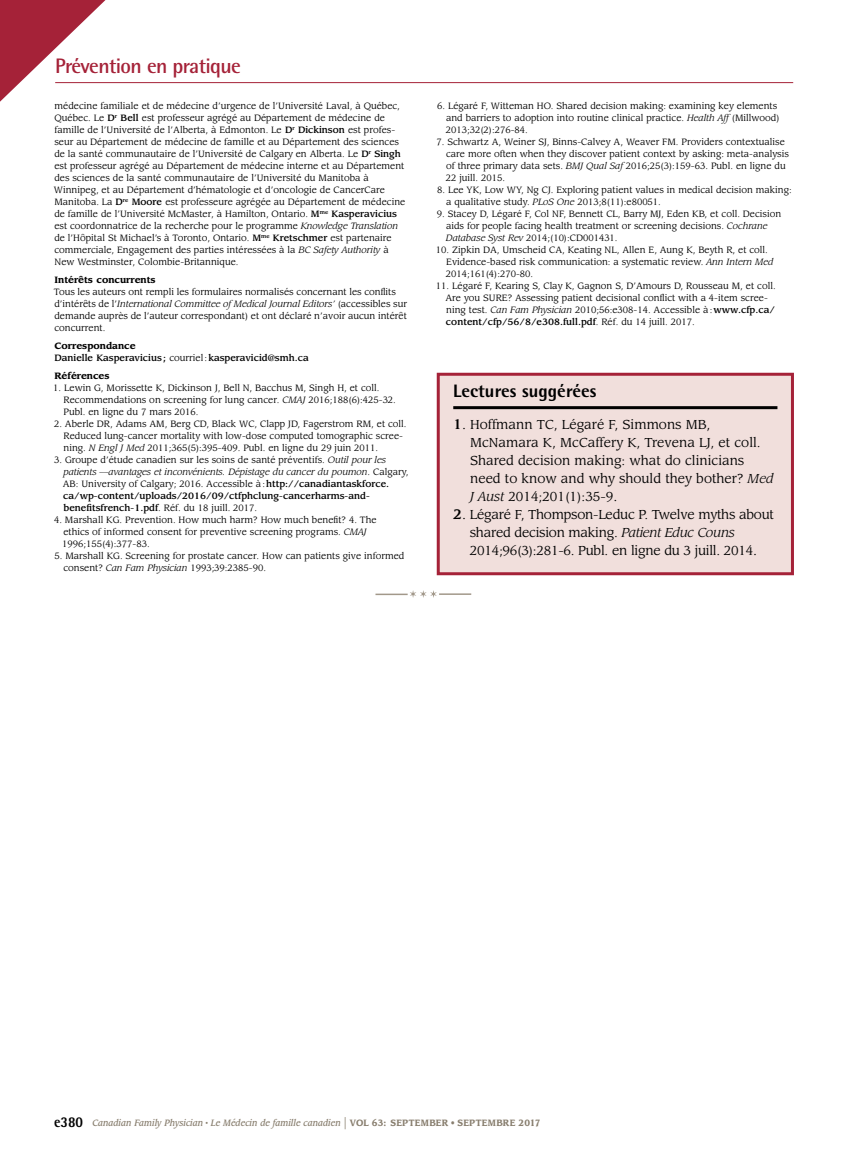
<style>
.page{position:relative;width:851px;height:1161px;background:#fff}
.page>*{position:absolute;margin:0;border:0;box-sizing:border-box;transform-origin:0 0}
.t1{font:700 21px "Rotis Semi Sans Std";letter-spacing:-.03em;color:#a52238}
.t2{font:800 18px "Rotis Semi Sans Std";color:#000}
.t3{font:12.75px/18px "Leawood Std";color:#000}
.t4{font:12.75px/18px "Leawood Std";letter-spacing:-.02em;color:#000}
.t5{font:9px/12px "Leawood Std";color:#000}
.t6{font:italic 500 9px "Leawood Std";color:#887e6e;scale:.9 1}
.t7{font:500 9px/12px "Leawood Std";color:#000}
.t8{font:700 9px "Leawood Std";color:#000}
.s1{font-weight:500}
.s2{font-style:italic}
.s3{font-weight:700}
.s4{font-weight:400}
.s5{font-weight:500;font-size:13.5px}
.s6{font-size:13.5px}
.s7{font-family:"Rotis Semi Sans Std";font-weight:800;font-style:normal;font-size:15px;color:#000}
.s8{font-weight:400;font-style:normal;font-size:15px}
.s9{font-weight:700;font-style:normal}
.s10{font-weight:400;font-style:normal}
</style>
<div class="page">
<hr style="left:55px;top:82px;width:738px;height:1px;background:#a52238">
<svg style="left:0;top:0;width:127px;height:102px"></svg>
<div style="left:438px;top:374px;width:354px;height:200px;background:#f1dfdc"></div>
<hr style="left:439px;top:593px;width:32px;height:2px;background:#a2988a">
<hr style="left:375px;top:594px;width:32px;height:1px;background:#a2988a">
<div style="left:436px;top:373px;width:358px;height:202px;border:3px solid #a52238"></div>
<hr style="left:453px;top:406px;width:324px;height:3px;background:#000">
<svg style="left:410px;top:590px;width:27px;height:8px"></svg>
<h1 class="t1" style="left:55px;top:53px;width:187px">Prévention en pratique</h1>
<p class="t5" style="left:54px;top:100px;width:353px">médecine familiale et de médecine d’urgence de l’Université Laval, à Québec, Québec. Le <span class="s1">D</span><sup>r</sup> <span class="s1">Bell</span> est professeur agrégé au Département de médecine de famille de l’Université de l’Alberta, à Edmonton. Le <span class="s1">D</span><sup>r</sup> <span class="s1">Dickinson</span> est profes&shy;seur au Département de médecine de famille et au Département des sciences de la santé communautaire de l’Université de Calgary en Alberta. Le <span class="s1">D</span><sup>r</sup> <span class="s1">Singh </span>est professeur agrégé au Département de médecine interne et au Département des sciences de la santé communautaire de l’Université du Manitoba à Winnipeg, et au Département d’hématologie et d’oncologie de CancerCare Manitoba. La <span class="s1">D</span><sup>re</sup> <span class="s1">Moore</span> est professeure agrégée au Département de médecine de famille de l’Université McMaster, à Hamilton, Ontario. <span class="s1">M</span><sup>me</sup> <span class="s1">Kasperavicius </span>est coordonnatrice de la recherche pour le programme <span class="s2">Knowledge Translation </span>de l’Hôpital St Michael’s à Toronto, Ontario. <span class="s1">M</span><sup>me</sup> <span class="s1">Kretschmer</span> est partenaire commerciale, Engagement des parties intéressées à la <span class="s2">BC Safety Authority</span> à New Westminster, Colombie-Britannique.</p>
<p class="t8" style="left:55px;top:274px;width:103px">Intérêts concurrents</p>
<p class="t5" style="left:54px;top:286px;width:355px">Tous les auteurs ont rempli les formulaires normalisés concernant les confits d’intérêts de l’<span class="s2">International Committee ofMedical Journal Editors’</span> (accessibles sur demande auprès de l’auteur correspondant) et ont déclaré n’avoir aucun intérêt concurrent.</p>
<p class="t7" style="left:54px;top:340px;width:256px"><span class="s3">Correspondance<br></span>Danielle Kasperavicius; <span class="s4">courriel:</span>kasperavicid@smh.ca</p>
<p class="t8" style="left:55px;top:370px;width:56px">Références</p>
<p class="t5" style="left:63px;top:382px;width:334px;text-indent:-10px">1. Lewin G, Morissette K, Dickinson J, Bell N, Bacchus M, Singh H, et coll.<br>Recommendations on screening for lung cancer. <span class="s2">CMAJ</span> 2016;188(6):425-32.<br>Publ. en ligne du 7 mars 2016.</p>
<p class="t5" style="left:63px;top:418px;width:344px;text-indent:-9px">2. Aberle DR, Adams AM, Berg CD, Black WC, Clapp JD, Fagerstrom RM, et coll.<br>Reduced lung-cancer mortality with low-dose computed tomographic scree&shy;ning. <span class="s2">N Engl J Med</span> 2011;365(5):395-409. Publ. en ligne du 29 juin 2011.</p>
<p class="t5" style="left:63px;top:454px;width:347px;text-indent:-9px">3. Groupe d’étude canadien sur les soins de santé préventifs. <span class="s2">Outil pour les patients —avantages et inconvénients. Dépistage du cancer du poumon</span>. Calgary, AB: University of Calgary; 2016. Accessible à: <span class="s1">http://canadiantaskforce. ca/wp-content/uploads/2016/09/ctfphclung-cancerharms-and&shy;beneftsfrench-1.pdf</span>. Réf. du 18 juill. 2017.</p>
<p class="t5" style="left:62px;top:514px;width:316px;text-indent:-8px">4. Marshall KG. Prevention. How much harm? How much beneft? 4. The ethics of informed consent for preventive screening programs. <span class="s2">CMAJ<br></span>1996;155(4):377-83.</p>
<p class="t5" style="left:63px;top:550px;width:342px;text-indent:-9px">5. Marshall KG. Screening for prostate cancer. How can patients give informed consent? <span class="s2">Can Fam Physician</span> 1993;39:2385-90.</p>
<p class="t5" style="left:446px;top:100px;width:335px;text-indent:-9px">6. Légaré F, Witteman HO. Shared decision making: examining key elements and barriers to adoption into routine clinical practice. <span class="s2">Health Aff</span> (Millwood)<br>2013;32(2):276-84.</p>
<p class="t5" style="left:446px;top:136px;width:344px;text-indent:-9px">7. Schwartz A, Weiner SJ, Binns-Calvey A, Weaver FM. Providers contextualise care more often when they discover patient context by asking: meta-analysis of three primary data sets. <span class="s2">BMJ Qual Saf</span> 2016;25(3):159-63. Publ. en ligne du 22 juill. 2015.</p>
<p class="t5" style="left:446px;top:184px;width:347px;text-indent:-9px">8. Lee YK, Low WY, Ng CJ. Exploring patient values in medical decision making: a qualitative study. <span class="s2">PLoS One</span> 2013;8(11):e80051.</p>
<p class="t5" style="left:446px;top:208px;width:337px;text-indent:-9px">9. Stacey D, Légaré F, Col NF, Bennett CL, Barry MJ, Eden KB, et coll. Decision aids for people facing health treatment or screening decisions. <span class="s2">Cochrane<br>Database Syst Rev</span> 2014;(10):CD001431.</p>
<p class="t5" style="left:446px;top:244px;width:329px;text-indent:-10px">10. Zipkin DA, Umscheid CA, Keating NL, Allen E, Aung K, Beyth R, et coll.<br>Evidence-based risk communication: a systematic review. <span class="s2">Ann Intern Med<br></span>2014;161(4):270-80.</p>
<p class="t5" style="left:445px;top:280px;width:332px;text-indent:-9px">11. Légaré F, Kearing S, Clay K, Gagnon S, D’Amours D, Rousseau M, et coll.<br>Are you SURE? Assessing patient decisional confict with a 4-item scree&shy;ning test. <span class="s2">Can Fam Physician</span> 2010;56:e308-14. Accessible à: <span class="s1">www.cfp.ca/ content/cfp/56/8/e308.full.pdf</span>. Réf. du 14 juill. 2017.</p>
<h2 class="t2" style="left:453px;top:380px;width:145px">Lectures suggérées</h2>
<h3 class="t3" style="left:470px;top:415px;width:305px;text-indent:-17px"><span class="s5">1</span><span class="s6">.</span> Hoffmann TC, Légaré F, Simmons MB, McNamara K, McCaffery K, Trevena LJ, et coll.<br>Shared decision making: what do clinicians need to know and why should they bother? <span class="s2">Med J Aust</span> 2014;201(1):35-9<span class="s6">.</span></h3>
<h3 class="t4" style="left:470px;top:505px;width:305px;text-indent:-17px"><span class="s5">2</span><span class="s6">.</span> Légaré F, Thompson-Leduc P. Twelve myths about shared decision making. <span class="s2">Patient Educ Couns<br></span>2014;96(3):281-6. Publ. en ligne du 3 juill. 2014<span class="s6">.</span></h3>
<p class="t6" style="left:54px;top:1118px;width:542px"><span class="s7">e380</span> Canadian Family Physician <sup>•</sup> Le Médecin de famille canadien <span class="s8">|</span> <span class="s9">VOL 63: SEPTEMBER</span> <span class="s10">•</span> <span class="s9">SEPTEMBRE 2017</span></p>
</div>
